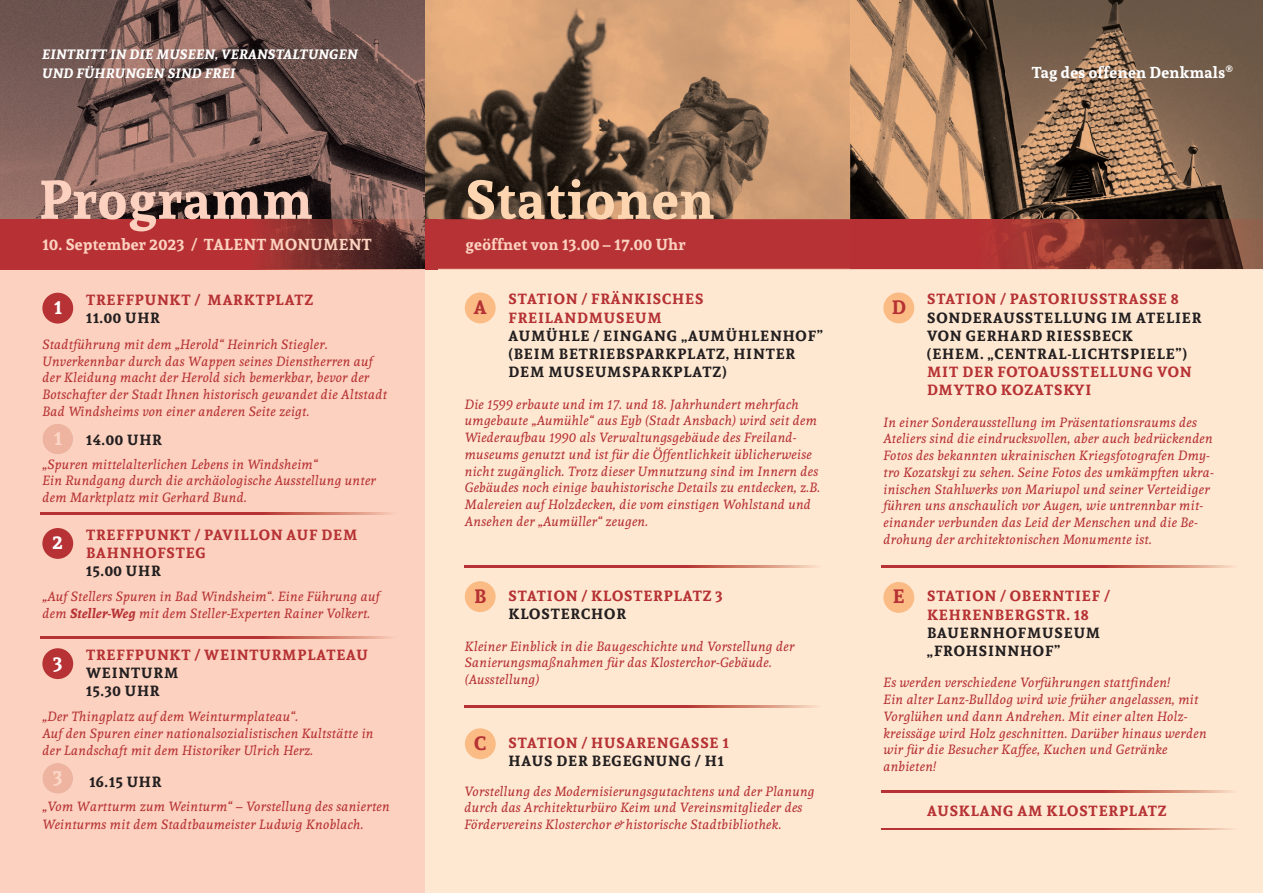
<style>
.page{position:relative;width:1263px;height:893px;background:#fff}
.page>*{position:absolute;margin:0;border:0;box-sizing:border-box;transform-origin:0 0}
.t1{font:700 54px "Andada";letter-spacing:.02em;color:#fdd5b0}
.t2{font:700 54px "Andada";letter-spacing:.02em;color:#fcd1bf}
.t3{font:700 19.2px "Andada";color:#b63234}
.t4{font:700 19.2px "Andada";color:#fff}
.t5{font:700 19.2px "Andada";color:#fcd7c7}
.t6{font:700 15.75px "Andada";letter-spacing:.02em;color:#fcd1bf}
.t7{font:700 15.75px "Andada";letter-spacing:.02em;color:#fff}
.t8{font:700 14.7px/18.1px "Andada";letter-spacing:.06em;color:#b63234}
.t9{font:700 14.7px/18.1px "Andada";letter-spacing:.06em;color:#231f20}
.t10{font:italic 700 13.5px/19.5px "Andada";letter-spacing:.02em;color:#fff}
.t11{font:italic 13.2px/16.8px "Andada";letter-spacing:.02em;color:#b63234}
.t12{font:700 9.15px "Andada";color:#fff}
.s1{font-weight:700}
</style>
<div class="page">
<div style="left:0;top:270px;width:425px;height:623px;background:#fcd1bf"></div>
<div style="left:425px;top:270px;width:838px;height:623px;background:#fee8d2"></div>
<img style="left:0;top:0;width:425px;height:269px">
<svg style="left:425px;top:0;width:425px;height:269px;background:#a77056"></svg>
<svg style="left:850px;top:0;width:413px;height:269px;background:#875d48"></svg>
<svg style="left:40px;top:513px;width:357px;height:2px"></svg>
<svg style="left:40px;top:637px;width:357px;height:1px"></svg>
<svg style="left:465px;top:566px;width:356px;height:2px"></svg>
<svg style="left:881px;top:566px;width:357px;height:2px"></svg>
<svg style="left:881px;top:791px;width:357px;height:1px"></svg>
<svg style="left:881px;top:828px;width:357px;height:2px"></svg>
<svg style="left:465px;top:706px;width:356px;height:2px"></svg>
<div style="left:42px;top:293px;width:31px;height:31px;background:#b63234;border-radius:50%"></div>
<svg style="left:42px;top:424px;width:31px;height:30px"></svg>
<div style="left:54px;top:432px;width:8px;height:13px;background:#eeb4a0"></div>
<div style="left:465px;top:292px;width:31px;height:31px;background:#fbbb85;border-radius:50%"></div>
<div style="left:883px;top:292px;width:31px;height:31px;background:#fbbb85;border-radius:50%"></div>
<div style="left:883px;top:582px;width:31px;height:31px;background:#fbbb85;border-radius:50%"></div>
<div style="left:465px;top:581px;width:31px;height:31px;background:#fbbb85;border-radius:50%"></div>
<div style="left:465px;top:728px;width:31px;height:31px;background:#fbbb85;border-radius:50%"></div>
<div style="left:42px;top:528px;width:31px;height:31px;background:#b63234;border-radius:50%"></div>
<div style="left:42px;top:648px;width:31px;height:31px;background:#b63234;border-radius:50%"></div>
<svg style="left:42px;top:763px;width:31px;height:31px"></svg>
<div style="left:53px;top:772px;width:9px;height:14px;background:#eeb4a0"></div>
<svg style="left:0;top:269px;width:425px;height:1px"></svg>
<svg style="left:425px;top:269px;width:838px;height:1px"></svg>
<img style="left:425px;top:219px;width:12px;height:50px">
<p class="t10" style="left:42px;top:44px;width:317px">EINTRITT IN DIE MUSEEN, VERANSTALTUNGEN<br>UND FÜHRUNGEN SIND FREI</p>
<h1 class="t2" style="left:39px;top:163px;width:275px">Programm</h1>
<h1 class="t1" style="left:465px;top:163px;width:250px">Stationen</h1>
<p class="t6" style="left:42px;top:234px;width:331px">10. September 2023 / TALENT MONUMENT</p>
<p class="t6" style="left:466px;top:234px;width:222px">geöffnet von 13.00 – 17.00 Uhr</p>
<p class="t7" style="left:1032px;top:61px;width:195px">Tag des offenen Denkmals</p>
<p class="t12" style="left:1225px;top:61px;width:9px">®</p>
<p class="t8" style="left:86px;top:290px;width:229px">TREFFPUNKT / MARKTPLATZ</p>
<p class="t9" style="left:86px;top:308px;width:76px">11.00 UHR</p>
<p class="t11" style="left:42px;top:336px;width:346px">Stadtführung mit dem „Herold“ Heinrich Stiegler.<br>Unverkennbar durch das Wappen seines Dienstherren auf der Kleidung macht der Herold sich bemerkbar, bevor der Botschafter der Stadt Ihnen historisch gewandet die Altstadt Bad Windsheims von einer anderen Seite zeigt.</p>
<p class="t9" style="left:86px;top:430px;width:78px">14.00 UHR</p>
<p class="t11" style="left:42px;top:455px;width:335px">„Spuren mittelalterlichen Lebens in Windsheim“<br>Ein Rundgang durch die archäologische Ausstellung unter dem Marktplatz mit Gerhard Bund.</p>
<h2 class="t4" style="left:54px;top:294px;width:10px">1</h2>
<h2 class="t5" style="left:54px;top:425px;width:10px">1</h2>
<p class="t8" style="left:86px;top:525px;width:273px">TREFFPUNKT / PAVILLON AUF DEM<br>BAHNHOFSTEG</p>
<p class="t9" style="left:86px;top:561px;width:76px">15.00 UHR</p>
<p class="t11" style="left:42px;top:588px;width:339px">„Auf Stellers Spuren in Bad Windsheim“. Eine Führung auf dem <span class="s1">Steller-Weg</span> mit dem Steller-Experten Rainer Volkert.</p>
<h2 class="t4" style="left:53px;top:529px;width:12px">2</h2>
<p class="t8" style="left:86px;top:645px;width:283px">TREFFPUNKT / WEINTURMPLATEAU</p>
<p class="t9" style="left:86px;top:663px;width:94px">WEINTURM<br>15.30 UHR</p>
<p class="t11" style="left:42px;top:708px;width:333px">„Der Thingplatz auf dem Weinturmplateau“.<br>Auf den Spuren einer nationalsozialistischen Kultstätte in der Landschaft mit dem Historiker Ulrich Herz.</p>
<p class="t9" style="left:89px;top:772px;width:74px">16.15 UHR</p>
<p class="t11" style="left:42px;top:797px;width:349px;line-height:18.1px">„Vom Wartturm zum Weinturm“ – Vorstellung des sanierten<br>Weinturms mit dem Stadtbaumeister Ludwig Knoblach.</p>
<h2 class="t4" style="left:53px;top:650px;width:11px">3</h2>
<h2 class="t5" style="left:53px;top:764px;width:11px">3</h2>
<p class="t8" style="left:508px;top:290px;width:196px">STATION / FRÄNKISCHES<br>FREILANDMUSEUM</p>
<p class="t9" style="left:508px;top:326px;width:316px">AUMÜHLE / EINGANG „AUMÜHLENHOF” (BEIM BETRIEBSPARKPLATZ, HINTER<br>DEM MUSEUMSPARKPLATZ)</p>
<p class="t11" style="left:465px;top:395px;width:357px">Die 1599 erbaute und im 17. und 18. Jahrhundert mehrfach umgebaute „Aumühle“ aus Eyb (Stadt Ansbach) wird seit dem Wiederaufbau 1990 als Verwaltungsgebäude des Freiland&shy;museums genutzt und ist für die Öffentlichkeit üblicherweise nicht zugänglich. Trotz dieser Umnutzung sind im Innern des Gebäudes noch einige bauhistorische Details zu entdecken, z.B.<br>Malereien auf Holzdecken, die vom einstigen Wohlstand und Ansehen der „Aumüller“ zeugen.</p>
<p class="t8" style="left:927px;top:290px;width:253px">STATION / PASTORIUSSTRASSE 8</p>
<p class="t9" style="left:927px;top:308px;width:276px">SONDERAUSSTELLUNG IM ATELIER<br>VON GERHARD RIESSBECK<br>(EHEM. „CENTRAL-LICHTSPIELE”)</p>
<p class="t8" style="left:927px;top:362px;width:266px">MIT DER FOTOAUSSTELLUNG VON<br>DMYTRO KOZATSKYI</p>
<p class="t11" style="left:883px;top:413px;width:332px">In einer Sonderausstellung im Präsentationsraums des Ateliers sind die eindrucksvollen, aber auch bedrückenden Fotos des bekannten ukrainischen Kriegsfotografen Dmy&shy;tro Kozatskyi zu sehen. Seine Fotos des umkämpften ukra&shy;inischen Stahlwerks von Mariupol und seiner Verteidiger führen uns anschaulich vor Augen, wie untrennbar mit&shy;einander verbunden das Leid der Menschen und die Be&shy;drohung der architektonischen Monumente ist.</p>
<h2 class="t3" style="left:474px;top:294px;width:14px">A</h2>
<h2 class="t3" style="left:892px;top:294px;width:16px">D</h2>
<h2 class="t3" style="left:474px;top:583px;width:14px">B</h2>
<h2 class="t3" style="left:893px;top:583px;width:13px">E</h2>
<p class="t8" style="left:508px;top:586px;width:216px">STATION / KLOSTERPLATZ 3</p>
<p class="t9" style="left:508px;top:604px;width:119px">KLOSTERCHOR</p>
<p class="t11" style="left:465px;top:638px;width:331px">Kleiner Einblick in die Baugeschichte und Vorstellung der<br>Sanierungsmaßnahmen für das Klosterchor-Gebäude. (Ausstellung)</p>
<p class="t8" style="left:927px;top:587px;width:184px">STATION / OBERNTIEF /<br>KEHRENBERGSTR. 18</p>
<p class="t9" style="left:927px;top:623px;width:175px">BAUERNHOFMUSEUM „FROHSINNHOF”</p>
<p class="t11" style="left:883px;top:674px;width:325px">Es werden verschiedene Vorführungen stattfinden!<br>Ein alter Lanz-Bulldog wird wie früher angelassen, mit Vorglühen und dann Andrehen. Mit einer alten Holz&shy;kreissäge wird Holz geschnitten. Darüber hinaus werden wir für die Besucher Kaffee, Kuchen und Getränke anbieten!</p>
<h2 class="t3" style="left:474px;top:730px;width:14px">C</h2>
<p class="t8" style="left:509px;top:733px;width:222px">STATION / HUSARENGASSE 1</p>
<p class="t9" style="left:509px;top:751px;width:217px">HAUS DER BEGEGNUNG / H1</p>
<p class="t11" style="left:464px;top:782px;width:352px">Vorstellung des Modernisierungsgutachtens und der Planung durch das Architekturbüro Keim und Vereinsmitglieder des<br>Fördervereins Klosterchor &amp; historische Stadtbibliothek.</p>
<p class="t8" style="left:927px;top:801px;width:241px">AUSKLANG AM KLOSTERPLATZ</p>
</div>
